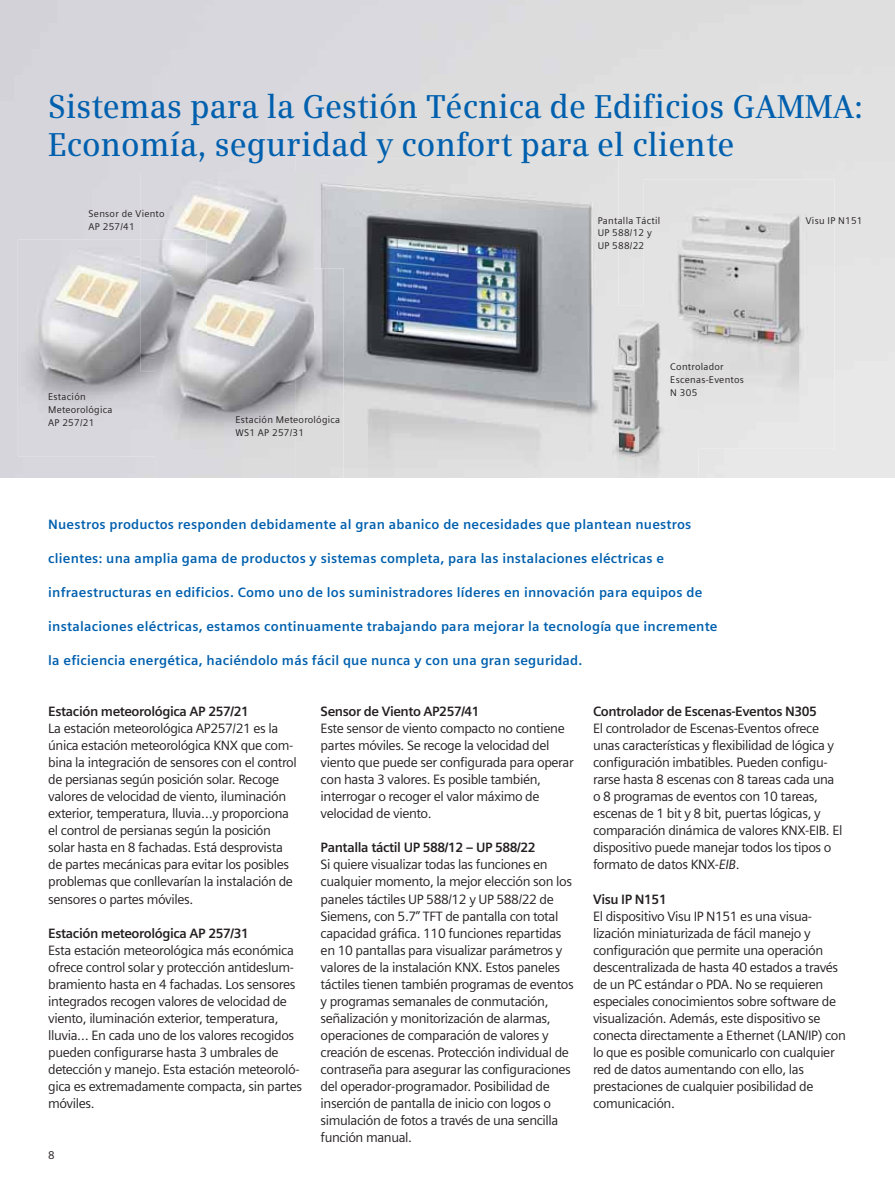
<style>
.page{position:relative;width:895px;height:1192px;background:#fff}
.page>*{position:absolute;margin:0;border:0;box-sizing:border-box;transform-origin:0 0}
.t1{font:600 33px/38.2px "Siemens Serif OT";letter-spacing:.005em;color:#0060ae;scale:.95 1}
.t2{font:13.5px/17px "Siemens Sans OT";letter-spacing:-.03em;color:#231f20}
.t3{font:700 13.5px "Siemens Sans OT";letter-spacing:.015em;color:#0060ae}
.t4{font:700 13.5px "Siemens Sans OT";letter-spacing:-.03em;color:#231f20}
.t5{font:11.25px "Siemens Sans OT";color:#231f20}
.t6{font:9.75px/12.8px "Siemens Sans OT";letter-spacing:.025em;color:#231f20}
.s1{font-style:italic}
</style>
<div class="page">
<img style="left:643px;top:179px;width:191px;height:269px">
<img style="left:295px;top:159px;width:323px;height:265px">
<img style="left:577px;top:305px;width:121px;height:173px">
<img style="left:643px;top:305px;width:55px;height:143px">
<img style="left:140px;top:172px;width:173px;height:96px">
<img style="left:18px;top:240px;width:137px;height:216px">
<img style="left:140px;top:240px;width:66px;height:131px">
<img style="left:155px;top:371px;width:140px;height:107px">
<img style="left:295px;top:268px;width:48px;height:210px">
<img style="left:206px;top:268px;width:107px;height:103px">
<img style="left:155px;top:268px;width:51px;height:188px">
<h1 class="t1" style="left:48px;top:90px;width:858px">Sistemas para la Gestión Técnica de Edificios GAMMA:<br>Economía, seguridad y confort para el cliente</h1>
<p class="t6" style="left:89px;top:208px;width:77px">Sensor de Viento<br>AP 257/41</p>
<p class="t6" style="left:48px;top:391px;width:66px">Estación<br>Meteorológica<br>AP 257/21</p>
<p class="t6" style="left:235px;top:414px;width:106px">Estación Meteorológica<br>WS1 AP 257/31</p>
<p class="t6" style="left:597px;top:215px;width:64px">Pantalla Táctil<br>UP 588/12 y<br>UP 588/22</p>
<p class="t6" style="left:670px;top:361px;width:75px">Controlador<br>Escenas-Eventos<br>N 305</p>
<p class="t6" style="left:805px;top:215px;width:58px">Visu IP N151</p>
<p class="t3" style="left:48px;top:518px;width:644px">Nuestros productos responden debidamente al gran abanico de necesidades que plantean nuestros</p>
<p class="t3" style="left:48px;top:552px;width:617px">clientes: una amplia gama de productos y sistemas completa, para las instalaciones eléctricas e</p>
<p class="t3" style="left:48px;top:586px;width:655px">infraestructuras en edificios. Como uno de los suministradores líderes en innovación para equipos de</p>
<p class="t3" style="left:48px;top:620px;width:670px">instalaciones eléctricas, estamos continuamente trabajando para mejorar la tecnología que incremente</p>
<p class="t3" style="left:48px;top:654px;width:535px">la eficiencia energética, haciéndolo más fácil que nunca y con una gran seguridad.</p>
<p class="t4" style="left:48px;top:705px;width:202px">Estación meteorológica AP 257/21</p>
<p class="t2" style="left:48px;top:721px;width:250px">La estación meteorológica AP257/21 es la única estación meteorológica KNX que com&shy;bina la integración de sensores con el control de persianas según posición solar. Recoge valores de velocidad de viento, iluminación exterior, temperatura, lluvia…y proporciona el control de persianas según la posición solar hasta en 8 fachadas. Está desprovista de partes mecánicas para evitar los posibles problemas que conllevarían la instalación de sensores o partes móviles.</p>
<p class="t4" style="left:48px;top:927px;width:202px">Estación meteorológica AP 257/31</p>
<p class="t2" style="left:48px;top:942px;width:255px">Esta estación meteorológica más económica ofrece control solar y protección antideslum&shy;bramiento hasta en 4 fachadas. Los sensores integrados recogen valores de velocidad de viento, iluminación exterior, temperatura, lluvia… En cada uno de los valores recogidos pueden configurarse hasta 3 umbrales de detección y manejo. Esta estación meteoroló&shy;gica es extremadamente compacta, sin partes móviles.</p>
<p class="t4" style="left:320px;top:705px;width:160px">Sensor de Viento AP257/41</p>
<p class="t2" style="left:320px;top:721px;width:255px">Este sensor de viento compacto no contiene partes móviles. Se recoge la velocidad del viento que puede ser configurada para operar con hasta 3 valores. Es posible también, interrogar o recoger el valor máximo de velocidad de viento.</p>
<p class="t4" style="left:320px;top:842px;width:216px">Pantalla táctil UP 588/12 – UP 588/22</p>
<p class="t2" style="left:320px;top:857px;width:254px">Si quiere visualizar todas las funciones en cualquier momento, la mejor elección son los paneles táctiles UP 588/12 y UP 588/22 de Siemens, con 5.7” TFT de pantalla con total capacidad gráfica. 110 funciones repartidas en 10 pantallas para visualizar parámetros y valores de la instalación KNX. Estos paneles táctiles tienen también programas de eventos y programas semanales de conmutación, señalización y monitorización de alarmas, operaciones de comparación de valores y creación de escenas. Protección individual de contraseña para asegurar las configuraciones del operador-programador. Posibilidad de inserción de pantalla de inicio con logos o simulación de fotos a través de una sencilla función manual.</p>
<p class="t4" style="left:592px;top:705px;width:225px">Controlador de Escenas-Eventos N305</p>
<p class="t2" style="left:592px;top:721px;width:251px">El controlador de Escenas-Eventos ofrece unas características y flexibilidad de lógica y configuración imbatibles. Pueden configu&shy;rarse hasta 8 escenas con 8 tareas cada una o 8 programas de eventos con 10 tareas, escenas de 1 bit y 8 bit, puertas lógicas, y comparación dinámica de valores KNX-EIB. El dispositivo puede manejar todos los tipos o formato de datos KNX-<span class="s1">EIB</span>.</p>
<p class="t4" style="left:592px;top:893px;width:75px">Visu IP N151</p>
<p class="t2" style="left:592px;top:908px;width:254px">El dispositivo Visu IP N151 es una visua&shy;lización miniaturizada de fácil manejo y configuración que permite una operación descentralizada de hasta 40 estados a través de un PC estándar o PDA. No se requieren especiales conocimientos sobre software de visualización. Además, este dispositivo se conecta directamente a Ethernet (LAN/IP) con lo que es posible comunicarlo con cualquier red de datos aumentando con ello, las prestaciones de cualquier posibilidad de comunicación.</p>
<p class="t5" style="left:48px;top:1149px;width:8px">8</p>
</div>
